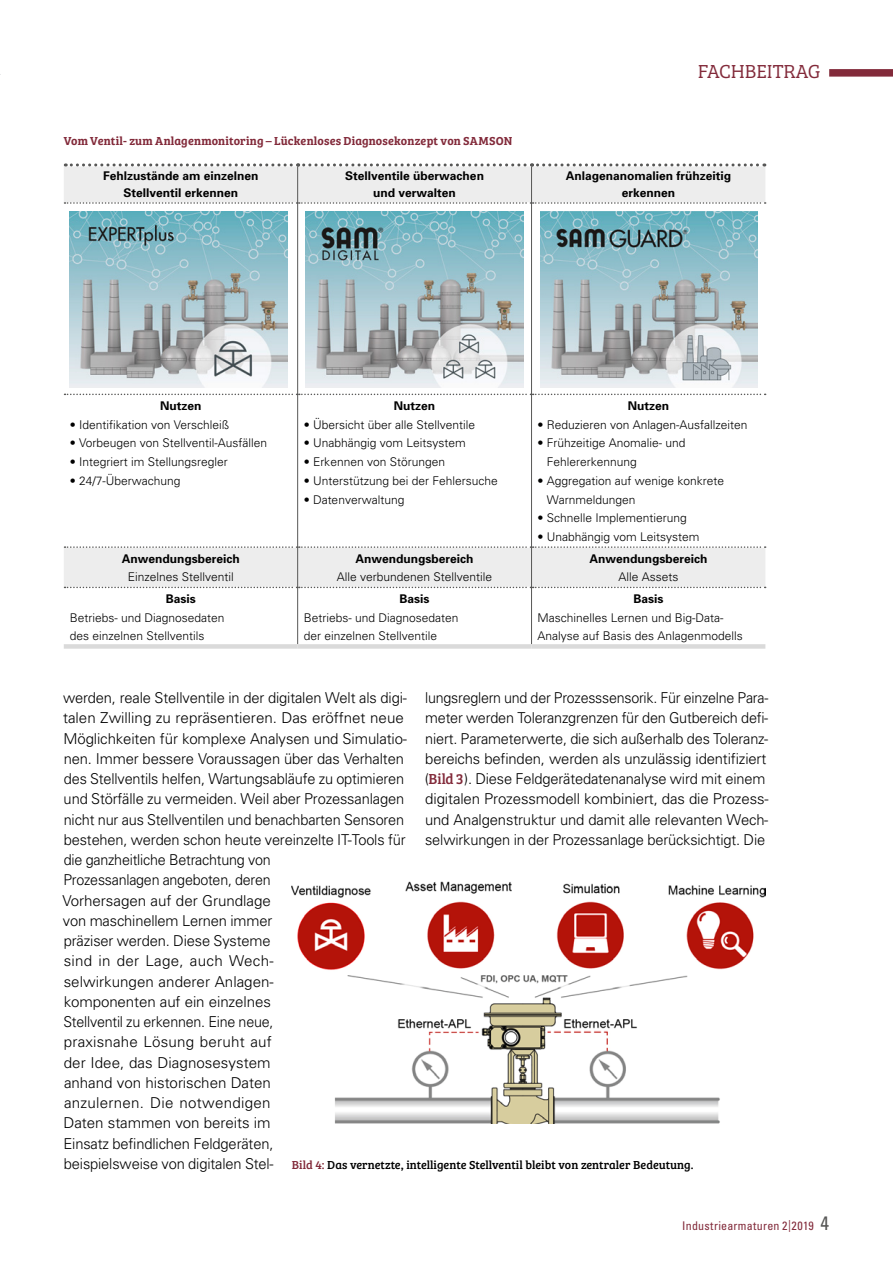
<style>
.page{position:relative;width:893px;height:1263px;background:#fff}
.page>*{position:absolute;margin:0;border:0;box-sizing:border-box;transform-origin:0 0}
.t1{font:19.5px "Bree Serif Lt";color:#822a3a}
.t2{font:300 15px/20.2px "Univers";letter-spacing:-.01em;color:#000}
.t3{font:300 15px/20.2px "Univers";letter-spacing:-.01em;color:#000;scale:.95 1}
.t4{font:300 12px/18.8px "Univers";color:#000}
.t5{font:700 12px/16.5px "Univers";color:#000;text-align:center}
.t6{font:12px "Bree Serif";color:#000}
.t7{font:12px "Bree Serif Sb";letter-spacing:.01em;color:#822a3a}
.t8{font:condensed 12px "Univers";letter-spacing:.02em;color:#822a3a}
.s1{font-family:"Bree Serif";font-weight:400;color:#822a3a}
.s2{color:#822a3a}
.s3{font-size:19.5px;color:#575756}
</style>
<div class="page">
<svg style="left:64px;top:165px;width:701px;height:422px"></svg>
<svg style="left:65px;top:202px;width:701px;height:2px"></svg>
<svg style="left:65px;top:394px;width:701px;height:1px"></svg>
<svg style="left:65px;top:546px;width:701px;height:2px"></svg>
<svg style="left:65px;top:587px;width:701px;height:1px"></svg>
<hr style="left:297px;top:166px;width:1px;height:37px;background:#575756">
<hr style="left:531px;top:166px;width:1px;height:37px;background:#575756">
<hr style="left:297px;top:203px;width:1px;height:191px;background:#575756">
<hr style="left:531px;top:203px;width:1px;height:191px;background:#575756">
<hr style="left:297px;top:394px;width:1px;height:153px;background:#575756">
<hr style="left:531px;top:394px;width:1px;height:153px;background:#575756">
<hr style="left:297px;top:547px;width:1px;height:40px;background:#575756">
<hr style="left:531px;top:547px;width:1px;height:40px;background:#575756">
<hr style="left:297px;top:587px;width:1px;height:57px;background:#575756">
<hr style="left:531px;top:587px;width:1px;height:57px;background:#575756">
<svg style="left:65px;top:163px;width:700px;height:3px"></svg>
<div style="left:64px;top:644px;width:234px;height:5px;background:#dadada"></div>
<div style="left:298px;top:644px;width:233px;height:5px;background:#dadada"></div>
<div style="left:531px;top:644px;width:234px;height:5px;background:#dadada"></div>
<img style="left:70px;top:212px;width:217px;height:176px">
<img style="left:306px;top:212px;width:217px;height:176px">
<img style="left:540px;top:212px;width:218px;height:176px">
<img style="left:292px;top:881px;width:473px;height:242px">
<div style="left:829px;top:69px;width:64px;height:8px;background:#822a3a"></div>
<h1 class="t1" style="left:698px;top:57px;width:124px">FACHBEITRAG</h1>
<p class="t7" style="left:64px;top:131px;width:450px">Vom Ventil- zum Anlagenmonitoring – Lückenloses Diagnosekonzept von SAMSON</p>
<p class="t5" style="left:103px;top:168px;width:157px">Fehlzustände am einzelnen<br>Stellventil erkennen</p>
<p class="t5" style="left:345px;top:168px;width:140px">Stellventile überwachen und verwalten</p>
<p class="t5" style="left:566px;top:168px;width:167px">Anlagenanomalien frühzeitig erkennen</p>
<p class="t5" style="left:160px;top:397px;width:43px">Nutzen</p>
<p class="t4" style="left:70px;top:415px;width:161px">• Identifikation von Verschleiß</p>
<p class="t4" style="left:70px;top:434px;width:199px">• Vorbeugen von Stellventil-Ausfällen</p>
<p class="t4" style="left:70px;top:452px;width:160px">• Integriert im Stellungsregler</p>
<p class="t4" style="left:70px;top:471px;width:112px">• 24/7-Überwachung</p>
<p class="t5" style="left:122px;top:550px;width:120px">Anwendungsbereich</p>
<p class="t4" style="left:128px;top:568px;width:108px">Einzelnes Stellventil</p>
<p class="t5" style="left:166px;top:590px;width:32px">Basis</p>
<p class="t4" style="left:70px;top:608px;width:156px">Betriebs- und Diagnosedaten des einzelnen Stellventils</p>
<p class="t5" style="left:394px;top:397px;width:43px">Nutzen</p>
<p class="t4" style="left:304px;top:415px;width:173px">• Übersicht über alle Stellventile</p>
<p class="t4" style="left:304px;top:434px;width:164px">• Unabhängig vom Leitsystem</p>
<p class="t4" style="left:304px;top:452px;width:143px">• Erkennen von Störungen</p>
<p class="t4" style="left:304px;top:471px;width:196px">• Unterstützung bei der Fehlersuche</p>
<p class="t4" style="left:304px;top:490px;width:102px">• Datenverwaltung</p>
<p class="t5" style="left:356px;top:550px;width:120px">Anwendungsbereich</p>
<p class="t4" style="left:337px;top:568px;width:157px">Alle verbundenen Stellventile</p>
<p class="t5" style="left:400px;top:590px;width:32px">Basis</p>
<p class="t4" style="left:304px;top:608px;width:156px">Betriebs- und Diagnosedaten der einzelnen Stellventile</p>
<p class="t5" style="left:628px;top:397px;width:43px">Nutzen</p>
<p class="t4" style="left:537px;top:415px;width:212px">• Reduzieren von Anlagen-Ausfallzeiten</p>
<p class="t4" style="left:547px;top:434px;width:140px;text-indent:-9px">• Frühzeitige Anomalie- und<br>Fehlererkennung</p>
<p class="t4" style="left:547px;top:471px;width:179px;text-indent:-9px">• Aggregation auf wenige konkrete<br>Warnmeldungen</p>
<p class="t4" style="left:537px;top:509px;width:151px">• Schnelle Implementierung</p>
<p class="t4" style="left:537px;top:527px;width:164px">• Unabhängig vom Leitsystem</p>
<p class="t5" style="left:589px;top:550px;width:120px">Anwendungsbereich</p>
<p class="t4" style="left:618px;top:568px;width:62px">Alle Assets</p>
<p class="t5" style="left:633px;top:590px;width:32px">Basis</p>
<p class="t4" style="left:537px;top:608px;width:207px">Maschinelles Lernen und Big-Data-<br>Analyse auf Basis des Anlagenmodells</p>
<p class="t2" style="left:62px;top:688px;width:346px">werden, reale Stellventile in der digitalen Welt als digi&shy;talen Zwilling zu repräsentieren. Das eröffnet neue Möglichkeiten für komplexe Analysen und Simulatio&shy;nen. Immer bessere Voraussagen über das Verhalten des Stellventils helfen, Wartungsabläufe zu optimieren und Störfälle zu vermeiden. Weil aber Prozessanlagen nicht nur aus Stellventilen und benachbarten Sensoren bestehen, werden schon heute vereinzelte IT-Tools für die ganzheitliche Betrachtung von<br>Prozessanlagen angeboten, deren<br>Vorhersagen auf der Grundlage<br>von maschinellem Lernen immer<br>präziser werden. Diese Systeme<br>sind in der Lage, auch Wech-<br>selwirkungen anderer Anlagen-<br>komponenten auf ein einzelnes<br>Stellventil zu erkennen. Eine neue,<br>praxisnahe Lösung beruht auf<br>der Idee, das Diagnosesystem<br>anhand von historischen Daten<br>anzulernen. Die notwendigen<br>Daten stammen von bereits im<br>Einsatz befindlichen Feldgeräten,<br>beispielsweise von digitalen Stel-</p>
<p class="t3" style="left:425px;top:688px;width:363px">lungsreglern und der Prozesssensorik. Für einzelne Para&shy;meter werden Toleranzgrenzen für den Gutbereich defi&shy;niert. Parameterwerte, die sich außerhalb des Toleranz&shy;bereichs befinden, werden als unzulässig identifiziert (<span class="s1">Bild 3</span>). Diese Feldgerätedatenanalyse wird mit einem digitalen Prozessmodell kombiniert, das die Prozess&shy;und Analgenstruktur und damit alle relevanten Wech&shy;selwirkungen in der Prozessanlage berücksichtigt. Die</p>
<p class="t6" style="left:292px;top:1156px;width:403px"><span class="s2">Bild 4:</span> Das vernetzte, intelligente Stellventil bleibt von zentraler Bedeutung.</p>
<p class="t8" style="left:682px;top:1218px;width:148px">Industriearmaturen 2|2019 <span class="s3">4</span></p>
</div>
